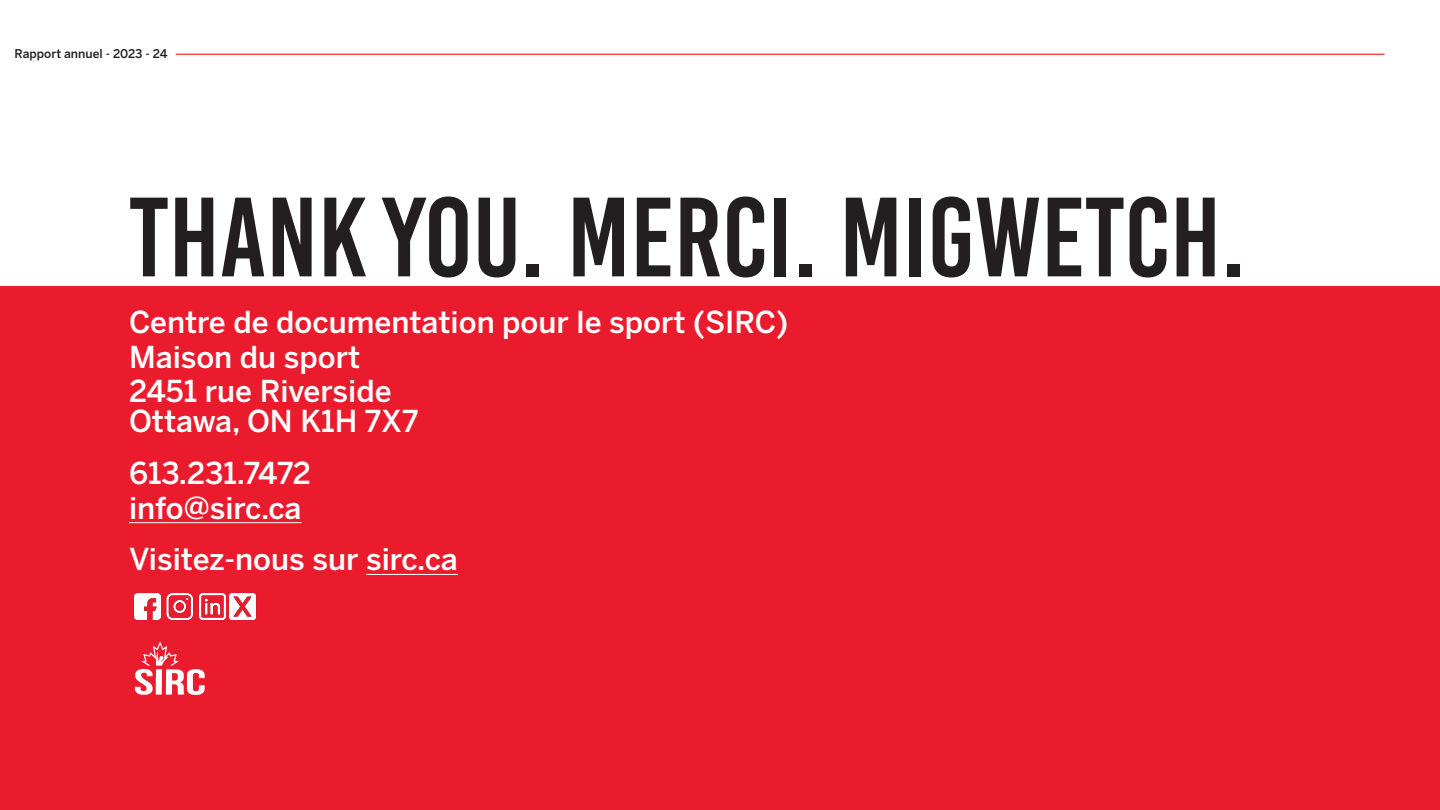
<style>
.page{position:relative;width:1440px;height:810px;background:#fff}
.page>*{position:absolute;margin:0;border:0;box-sizing:border-box;transform-origin:0 0}
._60pt_Size_Align_Left{font:112.5px "Bebas Kai";color:#231f20}
.t1{font:500 30px/30px "Benton Sans";color:#fff}
._10pt_Size_Align_Left__Roboto{font:500 12px "Benton Sans";color:#231f20}
</style>
<div class="page">
<div style="left:0;top:286px;width:1440px;height:524px;background:#ea1b2d"></div>
<img style="left:166px;top:593px;width:28px;height:28px">
<hr style="left:176px;top:54px;width:1209px;height:1px;background:#e10600">
<hr style="left:129px;top:522px;width:173px;height:1px;background:#fff">
<hr style="left:366px;top:574px;width:92px;height:1px;background:#fff">
<img style="left:133px;top:593px;width:28px;height:28px">
<img style="left:199px;top:593px;width:25px;height:28px">
<img style="left:224px;top:593px;width:33px;height:28px">
<img style="left:134px;top:641px;width:71px;height:54px">
<p class="_10pt_Size_Align_Left__Roboto" style="left:15px;top:47px;width:155px">Rapport annuel - 2023 - 24</p>
<p class="_60pt_Size_Align_Left" style="left:129px;top:177px;width:1119px">THANK YOU. MERCI. MIGWETCH.</p>
<p class="t1" style="left:129px;top:307px;width:661px">Centre de documentation pour le sport (SIRC)</p>
<p class="t1" style="left:129px;top:341px;width:233px">Maison du sport</p>
<p class="t1" style="left:129px;top:376px;width:291px">2451 rue Riverside<br>Ottawa, ON K1H 7X7</p>
<p class="t1" style="left:129px;top:458px;width:184px">613.231.7472</p>
<p class="t1" style="left:129px;top:492px;width:174px">info@sirc.ca</p>
<p class="t1" style="left:129px;top:544px;width:330px">Visitez-nous sur sirc.ca</p>
</div>
